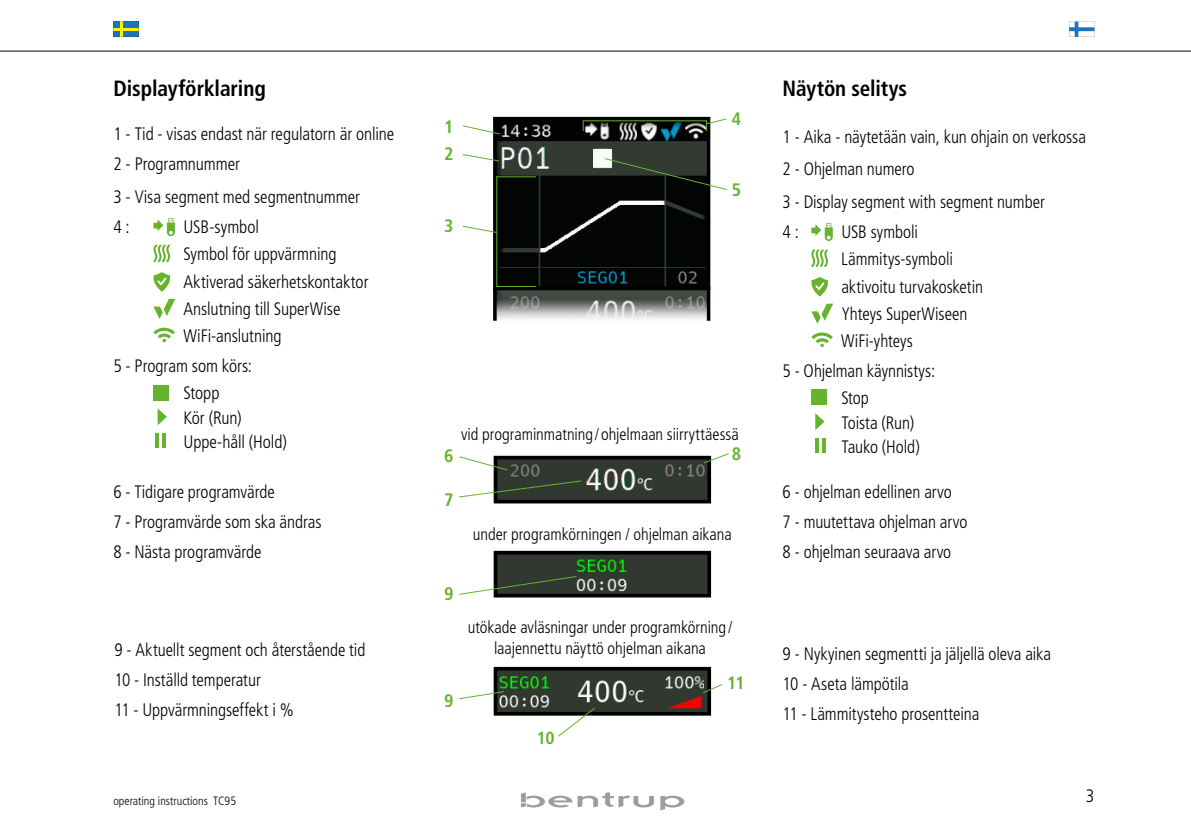
<style>
.page{position:relative;width:1191px;height:840px;background:#fff}
.page>*{position:absolute;margin:0;border:0;box-sizing:border-box;transform-origin:0 0}
.t1{font:700 condensed 22px "Frutiger LT Pro";letter-spacing:-.005em;color:#000}
.t2{font:700 condensed 22px "Frutiger LT Pro";letter-spacing:-.005em;color:#000;scale:.96 1}
.t3{font:300 condensed 18px/30px "Frutiger LT Pro";letter-spacing:-.005em;color:#000;scale:.96 1}
.t4{font:300 condensed 18px/27.2px "Frutiger LT Pro";letter-spacing:-.005em;color:#000}
.t5{font:700 condensed 18px/27.2px "Frutiger LT Pro";color:#66b32e}
.t6{font:700 condensed 17.8px "Frutiger LT Pro";color:#66b32e}
.t7{font:700 condensed 17.4px "Frutiger LT Pro";color:#66b32e}
.t8{font:300 condensed 16.8px "Frutiger LT Pro";letter-spacing:-.005em;color:#000}
.t9{font:300 condensed 12px "Frutiger LT Pro";color:#000}
</style>
<div class="page">
<hr style="left:0;top:51px;width:1191px;height:1px;background:#000">
<svg style="left:660px;top:795px;width:24px;height:15px"></svg>
<svg style="left:521px;top:792px;width:133px;height:15px"></svg>
<svg style="left:1069px;top:22px;width:25px;height:15px"></svg>
<svg style="left:113px;top:22px;width:26px;height:15px"></svg>
<img style="left:499px;top:671px;width:207px;height:39px">
<div style="left:494px;top:666px;width:217px;height:49px;border:4px solid #000"></div>
<img style="left:498px;top:555px;width:208px;height:37px">
<div style="left:493px;top:550px;width:218px;height:47px;border:4px solid #000"></div>
<img style="left:499px;top:460px;width:207px;height:38px">
<div style="left:494px;top:455px;width:217px;height:48px;border:4px solid #000"></div>
<svg style="left:703px;top:453px;width:26px;height:10px"></svg>
<svg style="left:702px;top:683px;width:21px;height:10px"></svg>
<svg style="left:459px;top:575px;width:118px;height:20px"></svg>
<svg style="left:459px;top:690px;width:45px;height:9px"></svg>
<svg style="left:557px;top:706px;width:38px;height:30px"></svg>
<svg style="left:459px;top:479px;width:123px;height:18px"></svg>
<svg style="left:459px;top:455px;width:49px;height:16px"></svg>
<svg style="left:462px;top:117px;width:265px;height:203px"></svg>
<svg style="left:153px;top:218px;width:22px;height:18px"></svg>
<svg style="left:153px;top:244px;width:18px;height:18px"></svg>
<svg style="left:153px;top:272px;width:17px;height:19px"></svg>
<svg style="left:153px;top:299px;width:22px;height:20px"></svg>
<svg style="left:153px;top:327px;width:22px;height:15px"></svg>
<div style="left:153px;top:384px;width:16px;height:16px;background:#66b32e"></div>
<svg style="left:158px;top:408px;width:9px;height:17px"></svg>
<hr style="left:155px;top:433px;width:3px;height:15px;background:#66b32e">
<hr style="left:162px;top:433px;width:4px;height:15px;background:#66b32e">
<svg style="left:811px;top:223px;width:21px;height:18px"></svg>
<svg style="left:811px;top:249px;width:17px;height:18px"></svg>
<svg style="left:811px;top:277px;width:17px;height:19px"></svg>
<svg style="left:811px;top:303px;width:22px;height:20px"></svg>
<svg style="left:811px;top:332px;width:22px;height:15px"></svg>
<div style="left:811px;top:389px;width:15px;height:16px;background:#66b32e"></div>
<svg style="left:815px;top:413px;width:9px;height:17px"></svg>
<hr style="left:815px;top:438px;width:4px;height:15px;background:#66b32e">
<hr style="left:822px;top:438px;width:4px;height:15px;background:#66b32e">
<p class="t1" style="left:113px;top:75px;width:154px">Displayförklaring</p>
<p class="t4" style="left:113px;top:119px;width:282px;line-height:30px">1 - Tid - visas endast när regulatorn är online<br>2 - Programnummer</p>
<p class="t4" style="left:113px;top:182px;width:248px;line-height:30px">3 - Visa segment med segmentnummer<br>4 :</p>
<p class="t4" style="left:183px;top:213px;width:187px">USB-symbol<br>Symbol för uppvärmning<br>Aktiverad säkerhetskontaktor<br>Anslutning till SuperWise<br>WiFi-anslutning</p>
<p class="t4" style="left:183px;top:352px;width:70px;text-indent:-70px">5 - Program som körs:<br>Stopp</p>
<p class="t4" style="left:183px;top:405px;width:105px;line-height:24.4px">Kör (Run)<br>Uppe-håll (Hold)</p>
<p class="t5" style="left:444px;top:113px;width:11px">1<br>2</p>
<p class="t5" style="left:444px;top:212px;width:11px">3</p>
<p class="t5" style="left:732px;top:105px;width:11px">4</p>
<p class="t5" style="left:732px;top:176px;width:11px">5</p>
<p class="t5" style="left:444px;top:442px;width:11px">6</p>
<p class="t8" style="left:461px;top:424px;width:279px">vid programinmatning/ohjelmaan siirryttäessä</p>
<p class="t5" style="left:732px;top:440px;width:11px">8</p>
<p class="t2" style="left:782px;top:75px;width:131px">Näytön selitys</p>
<p class="t3" style="left:782px;top:120px;width:317px;line-height:32.6px">1 - Aika - näytetään vain, kun ohjain on verkossa<br>2 - Ohjelman numero<br>3 - Display segment with segment number</p>
<p class="t3" style="left:782px;top:217px;width:18px">4 :</p>
<p class="t3" style="left:841px;top:218px;width:149px;line-height:27.2px">USB symboli<br>Lämmitys-symboli aktivoitu turvakosketin<br>Yhteys SuperWiseen<br>WiFi-yhteys</p>
<p class="t3" style="left:782px;top:357px;width:160px;line-height:27.2px;text-align:center">5 - Ohjelman käynnistys:<br>Stop</p>
<p class="t3" style="left:841px;top:410px;width:83px;line-height:24.4px">Toista (Run)<br>Tauko (Hold)</p>
<p class="t3" style="left:113px;top:476px;width:218px">6 - Tidigare programvärde<br>7 - Programvärde som ska ändras<br>8 - Nästa programvärde</p>
<p class="t3" style="left:782px;top:476px;width:194px">6 - ohjelman edellinen arvo<br>7 - muutettava ohjelman arvo<br>8 - ohjelman seuraava arvo</p>
<p class="t5" style="left:444px;top:485px;width:11px">7</p>
<p class="t8" style="left:473px;top:524px;width:260px">under programkörningen / ohjelman aikana</p>
<p class="t5" style="left:444px;top:580px;width:11px">9</p>
<p class="t8" style="left:468px;top:617px;width:266px">utökade avläsningar under programkörning/</p>
<p class="t3" style="left:115px;top:634px;width:263px">9 - Aktuellt segment och återstående tid</p>
<p class="t8" style="left:494px;top:637px;width:213px">laajennettu näyttö ohjelman aikana</p>
<p class="t3" style="left:115px;top:664px;width:188px">10 - Inställd temperatur<br>11 - Uppvärmningseffekt i %</p>
<p class="t5" style="left:444px;top:686px;width:11px">9</p>
<p class="t7" style="left:537px;top:727px;width:19px">10</p>
<p class="t6" style="left:727px;top:671px;width:19px">11</p>
<p class="t3" style="left:782px;top:638px;width:281px">9 - Nykyinen segmentti ja jäljellä oleva aika<br>10 - Aseta lämpötila<br>11 - Lämmitysteho prosentteina</p>
<p class="t9" style="left:113px;top:793px;width:124px">operating instructions TC95</p>
<p class="t4" style="left:1086px;top:782px;width:10px">3</p>
</div>
